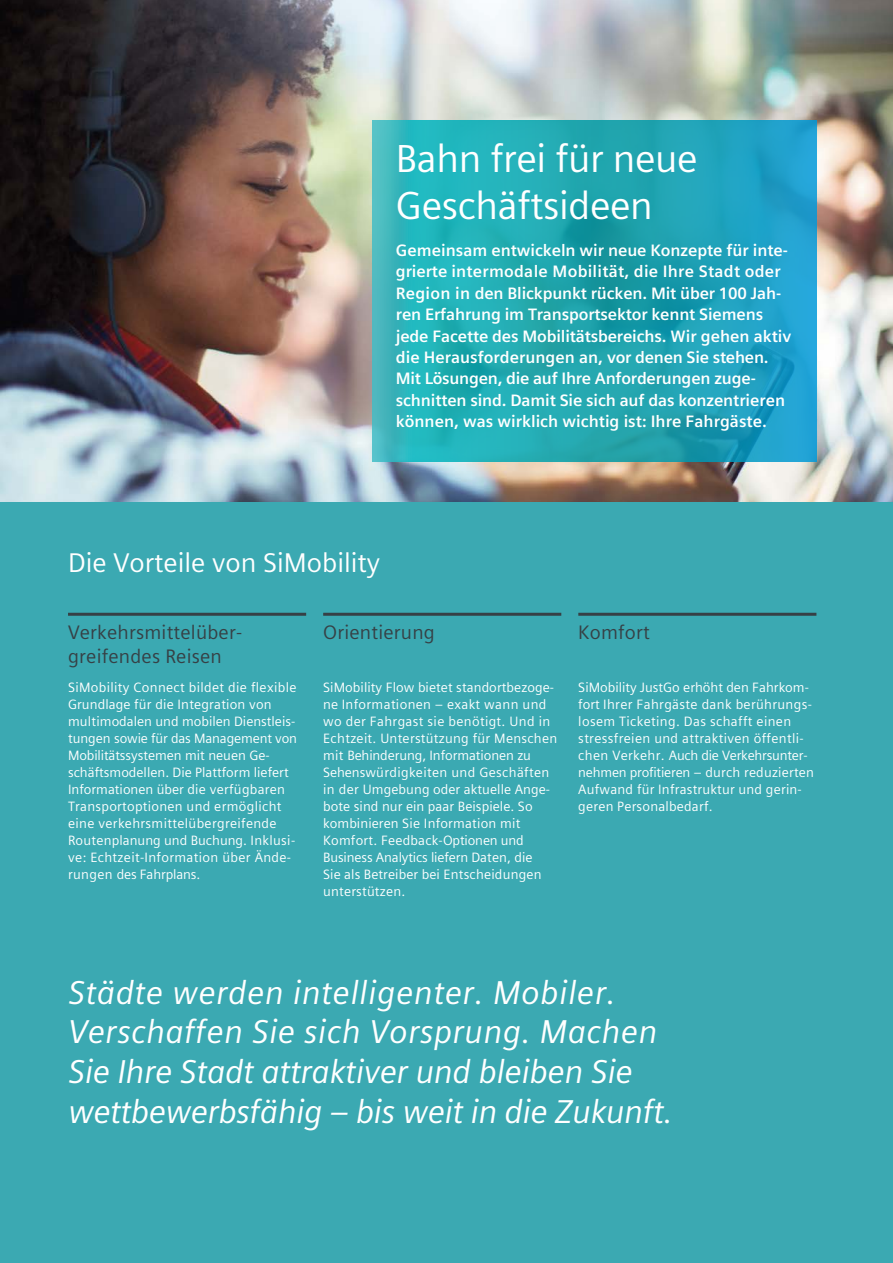
<style>
.page{position:relative;width:893px;height:1263px;background:#fff}
.page>*{position:absolute;margin:0;border:0;box-sizing:border-box;transform-origin:0 0}
._01__Headline__26pt{font:39px/46.8px "Siemens Sans Global";letter-spacing:-.01em;color:#fff}
._05__Quote_26pt_120{font:italic 33px/39.6px "Siemens Sans Global";letter-spacing:-.015em;color:#fff}
._02__Subhead_Intro{font:27px "Siemens Sans Global";color:#fff}
._02__Subline_Intro_1{font:19.5px/23.4px "Siemens Sans Global";letter-spacing:.01em;color:#364045}
._02__Subhead_Intro-2{font:700 16.5px/21.5px "Siemens Sans Global";letter-spacing:-.01em;color:#fff}
._04__Body_text__9pt{font:13.5px/17px "Siemens Sans Global";letter-spacing:.015em;color:#fff}
</style>
<div class="page">
<div style="left:1px;top:502px;width:892px;height:761px;background:#3ba9b2"></div>
<img style="left:1px;top:0;width:892px;height:502px">
<svg style="left:373px;top:120px;width:443px;height:342px;background:#22a8b8"></svg>
<hr style="left:68px;top:613px;width:238px;height:3px;background:#364045">
<hr style="left:323px;top:613px;width:238px;height:3px;background:#364045">
<hr style="left:578px;top:613px;width:238px;height:3px;background:#364045">
<p class="_01__Headline__26pt" style="left:396px;top:135px;width:303px">Bahn frei für neue<br>Geschäftsideen</p>
<p class="_02__Subhead_Intro-2" style="left:396px;top:239px;width:397px">Gemeinsam entwickeln wir neue Konzepte für inte&shy;grierte intermodale Mobilität, die Ihre Stadt oder Region in den Blickpunkt rücken. Mit über 100 Jah&shy;ren Erfahrung im Transportsektor kennt Siemens jede Facette des Mobilitätsbereichs. Wir gehen aktiv die Herausforderungen an, vor denen Sie stehen.<br>Mit Lösungen, die auf Ihre Anforderungen zuge&shy;schnitten sind. Damit Sie sich auf das konzentrieren können, was wirklich wichtig ist: Ihre Fahrgäste.</p>
<p class="_02__Subhead_Intro" style="left:68px;top:542px;width:314px">Die Vorteile von SiMobility</p>
<p class="_02__Subline_Intro_1" style="left:68px;top:621px;width:174px">Verkehrsmittelüber&shy;greifendes Reisen</p>
<p class="_02__Subline_Intro_1" style="left:323px;top:621px;width:113px">Orientierung</p>
<p class="_02__Subline_Intro_1" style="left:578px;top:621px;width:73px">Komfort</p>
<p class="_04__Body_text__9pt" style="left:68px;top:678px;width:231px">SiMobility Connect bildet die flexible Grundlage für die Integration von multimodalen und mobilen Dienstleis&shy;tungen sowie für das Management von Mobilitätssystemen mit neuen Ge&shy;schäftsmodellen. Die Plattform liefert Informationen über die verfügbaren Transportoptionen und ermöglicht eine verkehrsmittelübergreifende Routenplanung und Buchung. Inklusi&shy;ve: Echtzeit-Information über Ände&shy;rungen des Fahrplans.</p>
<p class="_04__Body_text__9pt" style="left:323px;top:678px;width:236px">SiMobility Flow bietet standortbezoge&shy;ne Informationen – exakt wann und wo der Fahrgast sie benötigt. Und in Echtzeit. Unterstützung für Menschen mit Behinderung, Informationen zu Sehenswürdigkeiten und Geschäften in der Umgebung oder aktuelle Ange&shy;bote sind nur ein paar Beispiele. So kombinieren Sie Information mit Komfort. Feedback-Optionen und Business Analytics liefern Daten, die<br>Sie als Betreiber bei Entscheidungen unterstützen.</p>
<p class="_04__Body_text__9pt" style="left:578px;top:678px;width:237px">SiMobility JustGo erhöht den Fahrkom&shy;fort Ihrer Fahrgäste dank berührungs&shy;losem Ticketing. Das schafft einen stressfreien und attraktiven öffentli&shy;chen Verkehr. Auch die Verkehrsunter&shy;nehmen profitieren – durch reduzierten Aufwand für Infrastruktur und gerin&shy;geren Personalbedarf.</p>
<p class="_05__Quote_26pt_120" style="left:68px;top:973px;width:606px">Städte werden intelligenter. Mobiler.<br>Verschaffen Sie sich Vorsprung. Machen Sie Ihre Stadt attraktiver und bleiben Sie wettbewerbsfähig – bis weit in die Zukunft.</p>
</div>
